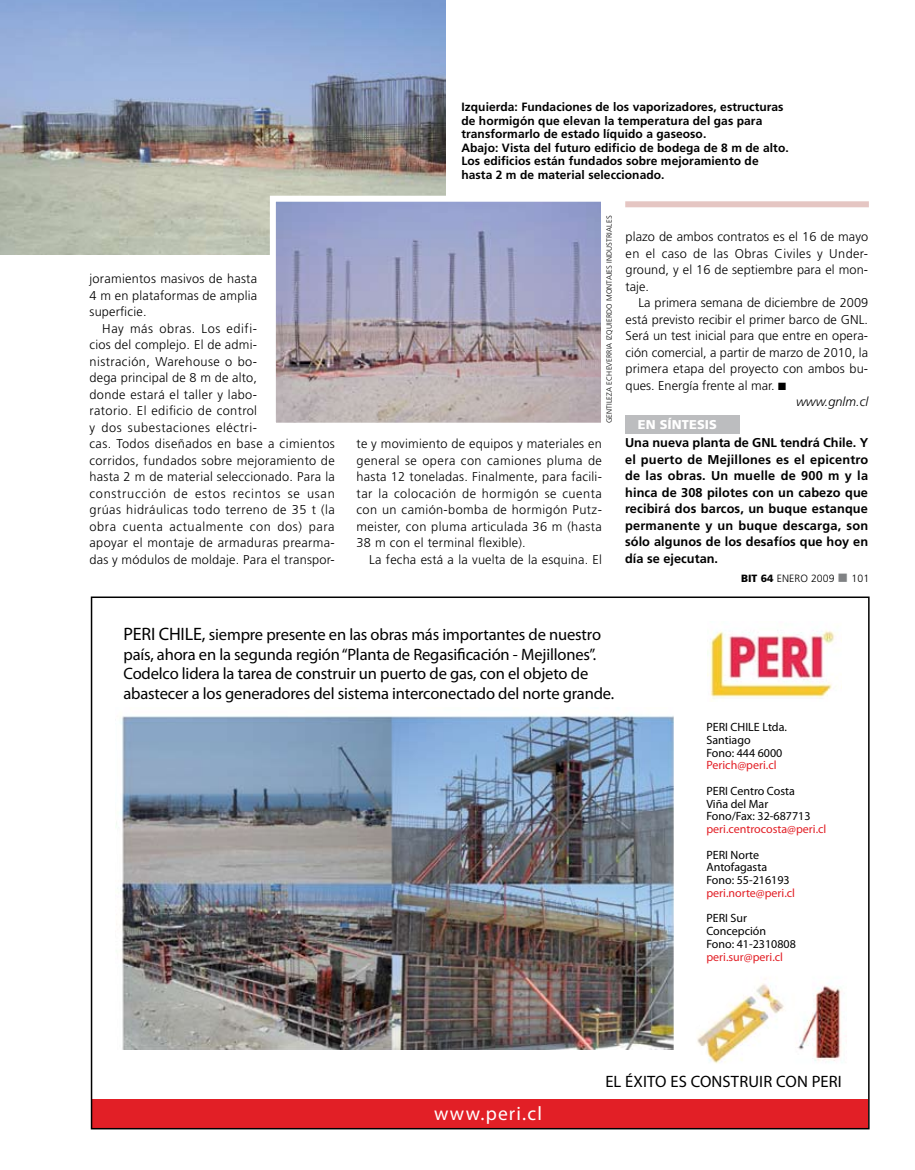
<style>
.page{position:relative;width:915px;height:1170px;background:#fff}
.page>*{position:absolute;margin:0;border:0;box-sizing:border-box;transform-origin:0 0}
.t1{font:19.5px "Myriad Pro";letter-spacing:.06em;color:#fff}
.t2{font:16.5px/19.5px "Myriad Pro";letter-spacing:-.01em;color:#000}
.t3{font:16.5px "Myriad Pro";letter-spacing:.01em;color:#000}
.t4{font:300 12.75px/16.5px "Frutiger";letter-spacing:.02em;color:#000;text-align:justify}
.t5{font:700 12.75px/16.5px "Frutiger";letter-spacing:.01em;color:#000;text-align:justify}
.t6{font:300 12.75px "Frutiger";color:#000}
.t7{font:italic 300 12.75px "Frutiger";color:#000}
.t8{font:900 12.75px "Frutiger";color:#fff}
.t9{font:700 12px/13.5px "Frutiger";letter-spacing:.005em;color:#000}
.t10{font:12px/12.8px "Myriad Pro";color:#000}
.t11{font:12px "Myriad Pro";color:#e21f26}
.t12{font:300 10.5px "Frutiger";letter-spacing:.005em;color:#000}
.t13{font:300 7.5px "Frutiger";letter-spacing:.015em;color:#000}
.s1{font-weight:900}
.s2{color:#808284}
.s3{font-size:18px}
</style>
<div class="page">
<div style="left:625px;top:415px;width:114px;height:19px;background:#bcbdbf"></div>
<img style="left:0;top:0;width:445px;height:255px">
<img style="left:277px;top:203px;width:322px;height:218px">
<div style="left:270px;top:196px;width:336px;height:232px;border:6px solid #fff"></div>
<div style="left:625px;top:201px;width:243px;height:6px;background:#e5c6c3"></div>
<div style="left:92px;top:1099px;width:775px;height:29px;background:#e21f26"></div>
<img style="left:116px;top:715px;width:557px;height:334px">
<img style="left:707px;top:630px;width:128px;height:69px">
<img style="left:697px;top:983px;width:145px;height:81px">
<p class="t4" style="left:89px;top:270px;width:169px">joramientos masivos de hasta 4 m en plataformas de amplia superficie.</p>
<p class="t4" style="left:89px;top:320px;width:247px;text-align:left;text-indent:13px">Hay más obras. Los edifi-<br>cios del complejo. El de admi-<br>nistración, Warehouse o bo-<br>dega principal de 8 m de alto,<br>donde estará el taller y labo-<br>ratorio. El edificio de control<br>y dos subestaciones eléctri-<br>cas. Todos diseñados en base a cimientos corridos, fundados sobre mejoramiento de hasta 2 m de material seleccionado. Para la construcción de estos recintos se usan grúas hidráulicas todo terreno de 35 t (la obra cuenta actualmente con dos) para apoyar el montaje de armaduras prearma&shy;das y módulos de moldaje. Para el transpor-</p>
<p class="t9" style="left:461px;top:100px;width:329px">Izquierda: Fundaciones de los vaporizadores, estructuras de hormigón que elevan la temperatura del gas para transformarlo de estado líquido a gaseoso.<br>Abajo: Vista del futuro edificio de bodega de 8 m de alto.<br>Los edificios están fundados sobre mejoramiento de hasta 2 m de material seleccionado.</p>
<p class="t13" style="left:604px;top:423px;width:208px;rotate:-90deg">GENTILEZA ECHEVERRIA IZQU IERDO MONTAJES INDUSTRIALES</p>
<p class="t4" style="left:356px;top:435px;width:247px">te y movimiento de equipos y materiales en general se opera con camiones pluma de hasta 12 toneladas. Finalmente, para facili&shy;tar la colocación de hormigón se cuenta con un camión-bomba de hormigón Putz&shy;meister, con pluma articulada 36 m (hasta 38 m con el terminal flexible).</p>
<p class="t4" style="left:369px;top:551px;width:234px">La fecha está a la vuelta de la esquina. El</p>
<p class="t4" style="left:625px;top:228px;width:244px">plazo de ambos contratos es el 16 de mayo en el caso de las Obras Civiles y U nder&shy;ground, y el 16 de septiembre para el mon&shy;taje.</p>
<p class="t4" style="left:638px;top:294px;width:231px">La primera semana de diciembre de 2009</p>
<p class="t4" style="left:625px;top:311px;width:244px">está previsto recibir el primer barco de GNL.</p>
<p class="t4" style="left:625px;top:327px;width:244px">Será un test inicial para que entre en opera-</p>
<p class="t6" style="left:625px;top:345px;width:244px">ción comercial, a partir de marzo de 2010, la</p>
<p class="t4" style="left:625px;top:360px;width:244px">primera etapa del proyecto con ambos bu-</p>
<p class="t6" style="left:625px;top:378px;width:162px">ques. Energía frente al mar. ■</p>
<p class="t7" style="left:795px;top:394px;width:74px">www.gnlm.cl</p>
<p class="t8" style="left:637px;top:417px;width:79px">EN SÍNTESIS</p>
<p class="t5" style="left:625px;top:434px;width:244px">Una nueva planta de GNL tendrá Chile. Y el puerto de Mejillones es el epicentro de las obras. Un muelle de 900 m y la hinca de 308 pilotes con un cabezo que recibirá dos barcos, un buque estanque permanente y un buque descarga, son sólo algunos de los desafíos que hoy en día se ejecutan.</p>
<p class="t12" style="left:740px;top:572px;width:130px"><span class="s1">BIT 64</span> enero 2009 <span class="s2">■</span> 101</p>
<p class="t2" style="left:123px;top:624px;width:492px"><span class="s3">PERI CHILE,</span> siempre presente en las obras más importantes de nuestro país, ahora en la segunda región “Planta de Regasificación - Mejillones”.<br>Codelco lidera la tarea de construir un puerto de gas, con el objeto de abastecer a los generadores del sistema interconectado del norte grande.</p>
<p class="t10" style="left:706px;top:720px;width:82px">PERI CHILE Ltda.<br>Santiago<br>Fono: 444 6000</p>
<p class="t11" style="left:706px;top:757px;width:72px">Perich@peri.cl</p>
<p class="t10" style="left:706px;top:784px;width:106px">PERI Centro Costa<br>Viña del Mar<br>Fono/Fax: 32-687713</p>
<p class="t11" style="left:706px;top:821px;width:121px">peri.centrocosta@peri.cl</p>
<p class="t10" style="left:706px;top:848px;width:85px">PERI Norte<br>Antofagasta<br>Fono: 55-216193</p>
<p class="t11" style="left:706px;top:885px;width:90px">peri.norte@peri.cl</p>
<p class="t10" style="left:706px;top:911px;width:91px">PERI Sur<br>Concepción<br>Fono: 41-2310808</p>
<p class="t11" style="left:706px;top:949px;width:78px">peri.sur@peri.cl</p>
<h1 class="t1" style="left:434px;top:1101px;width:109px">www.peri.cl</h1>
<p class="t3" style="left:605px;top:1070px;width:238px">EL ÉXITO ES CONSTRUIR CON PERI</p>
</div>
